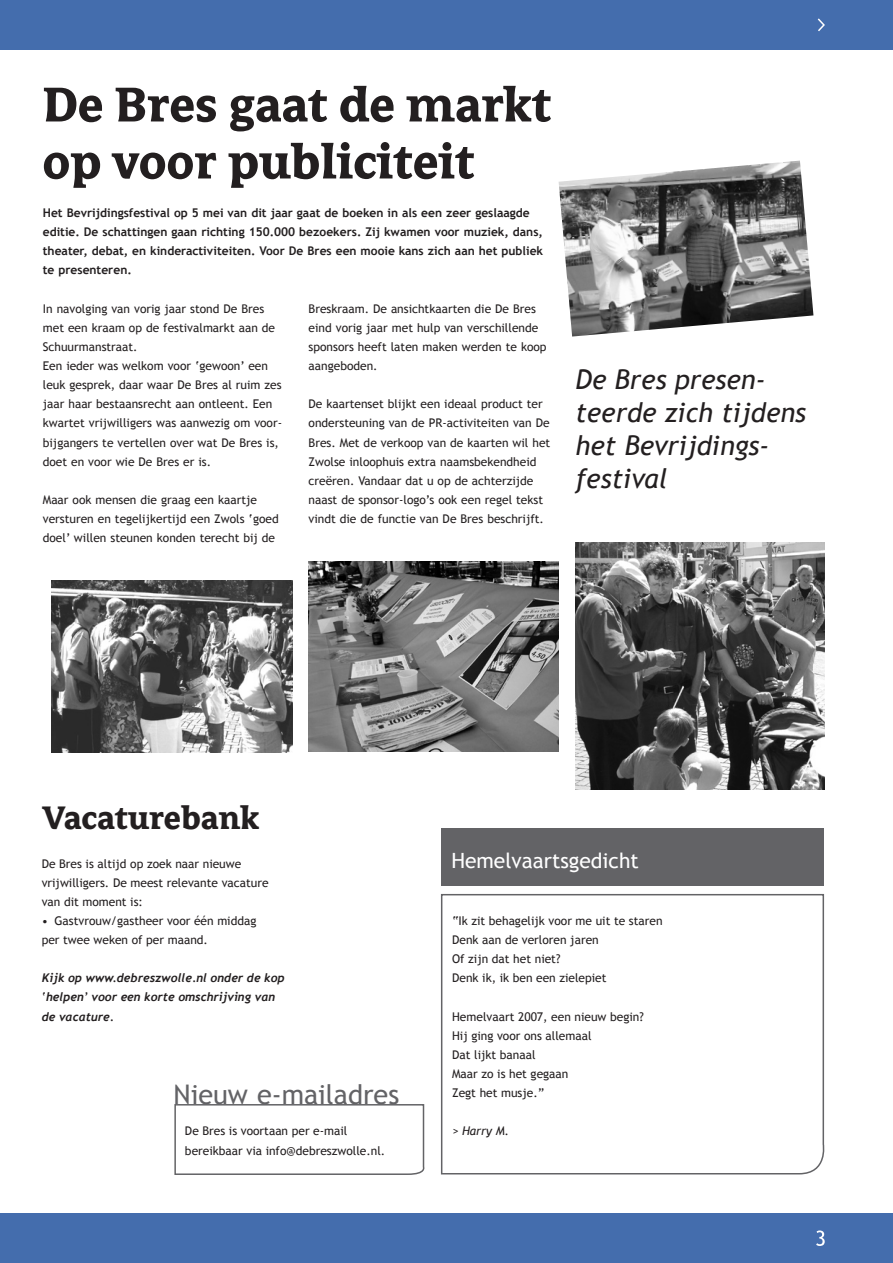
<style>
.page{position:relative;width:893px;height:1263px;background:#fff}
.page>*{position:absolute;margin:0;border:0;box-sizing:border-box;transform-origin:0 0}
.t1{font:700 54px "Avance";color:#231f20}
.Paragraph_Style_5{font:700 36px "Avance";color:#231f20}
.t2{font:italic 27px/33px "Trebuchet MS";color:#231f20}
.Paragraph_Style_5-2{font:27px "Trebuchet MS";color:#636366}
.t3{font:21px "Trebuchet MS";color:#fff}
.t4{font:12px/19.2px "Trebuchet MS";color:#231f20}
.t5{font:700 12px/19.2px "Trebuchet MS";color:#231f20}
.t6{font:italic 700 12px/19.2px "Trebuchet";color:#231f20}
.t7{font:italic 12px "Trebuchet MS";color:#231f20}
</style>
<div class="page">
<div style="left:0;top:0;width:893px;height:50px;background:#446dad"></div>
<div style="left:0;top:1213px;width:893px;height:50px;background:#446dad"></div>
<svg style="left:817px;top:18px;width:8px;height:13px"></svg>
<svg style="left:816px;top:1230px;width:9px;height:16px"></svg>
<svg style="left:174px;top:1104px;width:251px;height:71px"></svg>
<img style="left:575px;top:542px;width:250px;height:248px">
<img style="left:309px;top:561px;width:250px;height:191px">
<svg style="left:441px;top:894px;width:384px;height:281px"></svg>
<div style="left:441px;top:828px;width:382px;height:57px;background:#636366"></div>
<img style="left:558px;top:161px;width:256px;height:176px">
<img style="left:52px;top:581px;width:240px;height:172px">
<p class="t1" style="left:43px;top:76px;width:510px">De Bres gaat de markt</p>
<p class="t1" style="left:43px;top:133px;width:434px">op voor publiciteit</p>
<p class="t5" style="left:43px;top:203px;width:502px">Het Bevrijdingsfestival op 5 mei van dit jaar gaat de boeken in als een zeer geslaagde editie. De schattingen gaan richting 150.000 bezoekers. Zij kwamen voor muziek, dans, theater, debat, en kinderactiviteiten. Voor De Bres een mooie kans zich aan het publiek</p>
<p class="t5" style="left:43px;top:260px;width:90px">te presenteren.</p>
<p class="t4" style="left:43px;top:299px;width:234px">In navolging van vorig jaar stond De Bres met een kraam op de festivalmarkt aan de<br>Schuurmanstraat.</p>
<p class="t4" style="left:43px;top:356px;width:241px">Een ieder was welkom voor ‘gewoon’ een leuk gesprek, daar waar De Bres al ruim zes jaar haar bestaansrecht aan ontleent. Een kwartet vrijwilligers was aanwezig om voor&shy;bijgangers te vertellen over wat De Bres is, doet en voor wie De Bres er is.</p>
<p class="t4" style="left:43px;top:490px;width:237px">Maar ook mensen die graag een kaartje versturen en tegelijkertijd een Zwols ‘goed doel’ willen steunen konden terecht bij de</p>
<p class="t4" style="left:309px;top:299px;width:240px">Breskraam. De ansichtkaarten die De Bres eind vorig jaar met hulp van verschillende sponsors heeft laten maken werden te koop aangeboden.</p>
<p class="t4" style="left:309px;top:395px;width:243px">De kaartenset blijkt een ideaal product ter ondersteuning van de PR-activiteiten van De Bres. Met de verkoop van de kaarten wil het Zwolse inloophuis extra naamsbekendheid creëren. Vandaar dat u op de achterzijde naast de sponsor-logo’s ook een regel tekst vindt die de functie van De Bres beschrijft.</p>
<p class="t2" style="left:575px;top:363px;width:232px">De Bres presen&shy;teerde zich tijdens het Bevrijdings-</p>
<p class="t2" style="left:575px;top:462px;width:93px">festival</p>
<p class="Paragraph_Style_5" style="left:42px;top:799px;width:219px">Vacaturebank</p>
<p class="t4" style="left:42px;top:854px;width:201px">De Bres is altijd op zoek naar nieuwe</p>
<p class="t4" style="left:42px;top:873px;width:228px">vrijwilligers. De meest relevante vacature</p>
<p class="t4" style="left:42px;top:892px;width:103px">van dit moment is:</p>
<p class="t4" style="left:42px;top:911px;width:216px">• Gastvrouw/gastheer voor één middag</p>
<p class="t4" style="left:42px;top:930px;width:168px">per twee weken of per maand.</p>
<p class="t6" style="left:42px;top:969px;width:245px">Kijk op www.debreszwolle.nl onder de kop ‘helpen’ voor een korte omschrijving van de vacature.</p>
<p class="Paragraph_Style_5-2" style="left:174px;top:1078px;width:227px">Nieuw e-mailadres</p>
<p class="t4" style="left:185px;top:1122px;width:164px">De Bres is voortaan per e-mail</p>
<p class="t4" style="left:185px;top:1141px;width:202px">bereikbaar via info@debreszwolle.nl.</p>
<p class="t3" style="left:451px;top:848px;width:189px">Hemelvaartsgedicht</p>
<p class="t4" style="left:452px;top:911px;width:212px">“Ik zit behagelijk voor me uit te staren</p>
<p class="t4" style="left:452px;top:930px;width:148px">Denk aan de verloren jaren</p>
<p class="t4" style="left:452px;top:949px;width:110px">Of zijn dat het niet?</p>
<p class="t4" style="left:452px;top:969px;width:156px">Denk ik, ik ben een zielepiet</p>
<p class="t4" style="left:452px;top:1007px;width:193px">Hemelvaart 2007, een nieuw begin?</p>
<p class="t4" style="left:452px;top:1026px;width:141px">Hij ging voor ons allemaal</p>
<p class="t4" style="left:452px;top:1045px;width:85px">Dat lijkt banaal</p>
<p class="t4" style="left:452px;top:1064px;width:118px">Maar zo is het gegaan</p>
<p class="t4" style="left:452px;top:1083px;width:93px">Zegt het musje.”</p>
<p class="t7" style="left:452px;top:1124px;width:59px">&gt; Harry M.</p>
</div>
